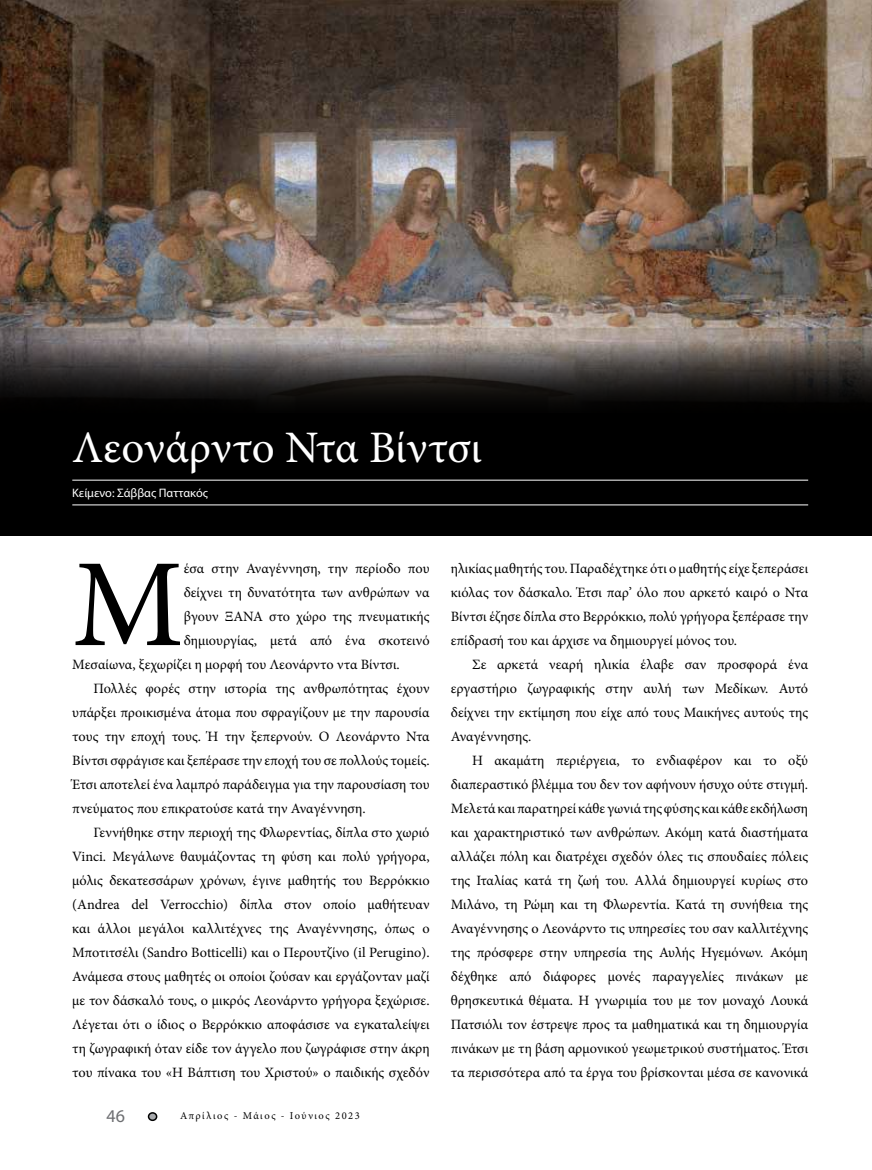
<style>
.page{position:relative;width:872px;height:1170px;background:#fff}
.page>*{position:absolute;margin:0;border:0;box-sizing:border-box;transform-origin:0 0}
.t1{font:124.95px "Minion Pro";color:#000}
.t2{font:45px "Minion Pro";letter-spacing:-.01em;color:#fff}
.t3{font:18px "Myriad Pro";color:#6d6e71}
.t4{font:14.25px/24px "Minion Pro";color:#000;text-align:justify}
.t5{font:12.3px "Myriad Pro";color:#fff}
.t6{font:10.5px "Minion Pro";letter-spacing:.14em;color:#000}
</style>
<div class="page">
<div style="left:148px;top:1112px;width:9px;height:8px;background:#a7a9ac;border-radius:50%"></div>
<div style="left:148px;top:1111px;width:9px;height:9px;border:2px solid #000;border-radius:50%"></div>
<img style="left:0;top:0;width:872px;height:320px">
<div style="left:0;top:413px;width:872px;height:122px;background:#000"></div>
<svg style="left:0;top:320px;width:872px;height:93px;background:#524c49"></svg>
<hr style="left:72px;top:479px;width:736px;height:1px;background:#fff">
<hr style="left:72px;top:504px;width:736px;height:1px;background:#fff">
<h2 class="t2" style="left:72px;top:417px;width:411px">Λεονάρντο Ντα Βίντσι</h2>
<p class="t5" style="left:72px;top:485px;width:137px">Κείμενο: Σάββας Παττακός</p>
<h1 class="t1" style="left:72px;top:521px;width:113px">Μ</h1>
<p class="t4" style="left:184px;top:556px;width:247px">έσα στην Αναγέννηση, την περίοδο που</p>
<p class="t4" style="left:184px;top:580px;width:247px">δείχνει τη δυνατότητα των ανθρώπων να</p>
<p class="t4" style="left:184px;top:604px;width:247px">βγουν ΞΑΝΑ στο χώρο της πνευματικής</p>
<p class="t4" style="left:184px;top:628px;width:247px">δημιουργίας, μετά από ένα σκοτεινό</p>
<p class="t4" style="left:72px;top:652px;width:329px">Μεσαίωνα, ξεχωρίζει η μορφή του Λεονάρντο ντα Βίντσι.</p>
<p class="t4" style="left:94px;top:676px;width:337px">Πολλές φορές στην ιστορία της ανθρωπότητας έχουν</p>
<p class="t4" style="left:72px;top:700px;width:359px">υπάρξει προικισμένα άτομα που σφραγίζουν με την παρουσία</p>
<p class="t4" style="left:72px;top:724px;width:359px">τους την εποχή τους. Ή την ξεπερνούν. Ο Λεονάρντο Ντα</p>
<p class="t4" style="left:72px;top:748px;width:359px">Βίντσι σφράγισε και ξεπέρασε την εποχή του σε πολλούς τομείς.</p>
<p class="t4" style="left:72px;top:772px;width:359px">Έτσι αποτελεί ένα λαμπρό παράδειγμα για την παρουσίαση του</p>
<p class="t4" style="left:72px;top:796px;width:295px">πνεύματος που επικρατούσε κατά την Αναγέννηση.</p>
<p class="t4" style="left:94px;top:820px;width:337px">Γεννήθηκε στην περιοχή της Φλωρεντίας, δίπλα στο χωριό</p>
<p class="t4" style="left:72px;top:844px;width:359px">Vinci. Μεγάλωνε θαυμάζοντας τη φύση και πολύ γρήγορα,</p>
<p class="t4" style="left:72px;top:868px;width:359px">μόλις δεκατεσσάρων χρόνων, έγινε μαθητής του Βερρόκκιο</p>
<p class="t4" style="left:72px;top:892px;width:359px">(Andrea del Verrocchio) δίπλα στον οποίο μαθήτευαν</p>
<p class="t4" style="left:72px;top:916px;width:359px">και άλλοι μεγάλοι καλλιτέχνες της Αναγέννησης, όπως ο</p>
<p class="t4" style="left:72px;top:940px;width:359px">Μποτιτσέλι (Sandro Botticelli) και ο Περουτζίνο (il Perugino).</p>
<p class="t4" style="left:72px;top:964px;width:359px">Ανάμεσα στους μαθητές οι οποίοι ζούσαν και εργάζονταν μαζί</p>
<p class="t4" style="left:72px;top:988px;width:359px">με τον δάσκαλό τους, ο μικρός Λεονάρντο γρήγορα ξεχώρισε.</p>
<p class="t4" style="left:72px;top:1012px;width:359px">Λέγεται ότι ο ίδιος ο Βερρόκκιο αποφάσισε να εγκαταλείψει</p>
<p class="t4" style="left:72px;top:1036px;width:359px">τη ζωγραφική όταν είδε τον άγγελο που ζωγράφισε στην άκρη</p>
<p class="t4" style="left:72px;top:1060px;width:359px">του πίνακα του «Η Βάπτιση του Χριστού» ο παιδικής σχεδόν</p>
<p class="t3" style="left:106px;top:1104px;width:20px">46</p>
<p class="t6" style="left:180px;top:1108px;width:181px">Απρίλιος - Μάιος - Ιούνιος 2023</p>
<p class="t4" style="left:451px;top:556px;width:359px">ηλικίας μαθητής του. Παραδέχτηκε ότι ο μαθητής είχε ξεπεράσει κιόλας τον δάσκαλο. Έτσι παρ’ όλο που αρκετό καιρό ο Ντα Βίντσι έζησε δίπλα στο Βερρόκκιο, πολύ γρήγορα ξεπέρασε την επίδρασή του και άρχισε να δημιουργεί μόνος του.</p>
<p class="t4" style="left:451px;top:652px;width:359px;text-indent:21px">Σε αρκετά νεαρή ηλικία έλαβε σαν προσφορά ένα εργαστήριο ζωγραφικής στην αυλή των Μεδίκων. Αυτό δείχνει την εκτίμηση που είχε από τους Μαικήνες αυτούς της Αναγέννησης.</p>
<p class="t4" style="left:451px;top:748px;width:359px;text-indent:21px">Η ακαμάτη περιέργεια, το ενδιαφέρον και το οξύ διαπεραστικό βλέμμα του δεν τον αφήνουν ήσυχο ούτε στιγμή.<br>Μελετά και παρατηρεί κάθε γωνιά της φύσης και κάθε εκδήλωση και χαρακτηριστικό των ανθρώπων. Ακόμη κατά διαστήματα αλλάζει πόλη και διατρέχει σχεδόν όλες τις σπουδαίες πόλεις της Ιταλίας κατά τη ζωή του. Αλλά δημιουργεί κυρίως στο Μιλάνο, τη Ρώμη και τη Φλωρεντία. Κατά τη συνήθεια της Αναγέννησης ο Λεονάρντο τις υπηρεσίες του σαν καλλιτέχνης της πρόσφερε στην υπηρεσία της Αυλής Ηγεμόνων. Ακόμη δέχθηκε από διάφορες μονές παραγγελίες πινάκων με θρησκευτικά θέματα. Η γνωριμία του με τον μοναχό Λουκά Πατσιόλι τον έστρεψε προς τα μαθηματικά και τη δημιουργία πινάκων με τη βάση αρμονικού γεωμετρικού συστήματος. Έτσι τα περισσότερα από τα έργα του βρίσκονται μέσα σε κανονικά</p>
</div>
